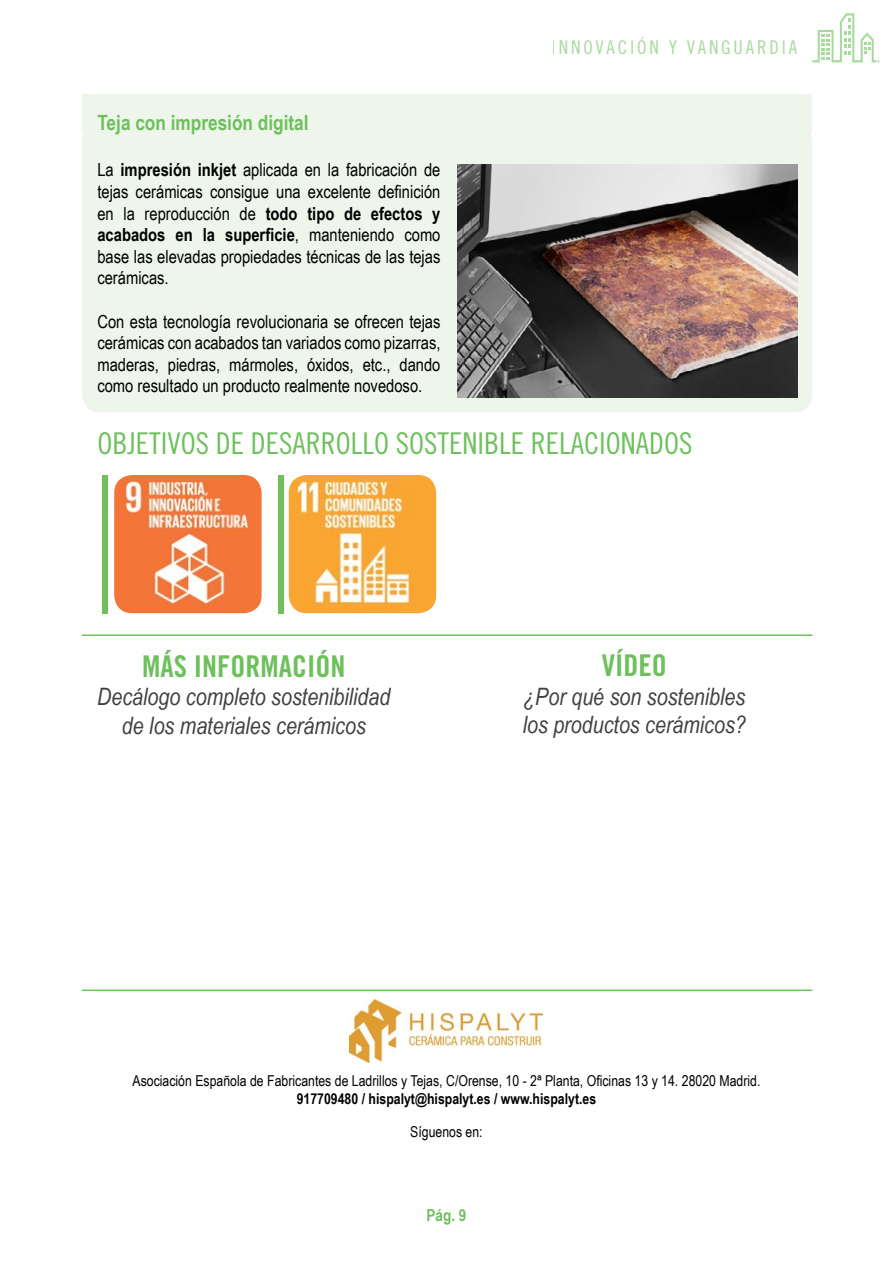
<style>
.page{position:relative;width:893px;height:1263px;background:#fff}
.page>*{position:absolute;margin:0;border:0;box-sizing:border-box;transform-origin:0 0}
.t1{font:30px "Trade Gothic LT Std Cn 18";color:#6ec05d}
.t2{font:30px "Trade Gothic LT Std Bd Cn 20";color:#6ec05d}
.t3{font:italic 24px/28.8px "Arial Narrow";color:#414042;text-align:center}
.t4{font:700 21px "Arial Narrow";color:#6ec05d}
.t5{font:18.9px "Trade Gothic LT Std Cn 18";letter-spacing:.15em;color:#6ec05d}
.t6{font:18px/21.6px "Arial Narrow";color:#000;text-align:justify}
.t7{font:700 16.5px "Arial Narrow";color:#6ec05d}
.t8{font:15px "Arial Narrow";color:#000}
.t9{font:700 15px "Arial Narrow";color:#000}
.s1{font-weight:700}
</style>
<div class="page">
<div style="left:82px;top:123px;width:730px;height:289px;background:#eef6eb;border-radius:18px"></div>
<img style="left:114px;top:475px;width:148px;height:138px">
<img style="left:289px;top:475px;width:147px;height:138px">
<div style="left:103px;top:475px;width:5px;height:138px;background:#6ec05d"></div>
<div style="left:278px;top:475px;width:5px;height:138px;background:#6ec05d"></div>
<div style="left:82px;top:94px;width:730px;height:39px;background:#eef6eb"></div>
<hr style="left:82px;top:634px;width:730px;height:2px;background:#6ec05d">
<hr style="left:82px;top:989px;width:730px;height:2px;background:#6ec05d">
<svg style="left:812px;top:13px;width:67px;height:49px"></svg>
<img style="left:458px;top:165px;width:339px;height:233px">
<img style="left:350px;top:999px;width:192px;height:63px">
<p class="t4" style="left:97px;top:106px;width:213px">Teja con impresión digital</p>
<p class="t6" style="left:97px;top:159px;width:345px">La <span class="s1">impresión inkjet</span> aplicada en la fabricación de tejas cerámicas consigue una excelente definición en la reproducción de <span class="s1">todo tipo de efectos y acabados en la superficie</span>, manteniendo como base las elevadas propiedades técnicas de las tejas cerámicas.</p>
<p class="t6" style="left:97px;top:310px;width:345px">Con esta tecnología revolucionaria se ofrecen tejas cerámicas con acabados tan variados como pizarras, maderas, piedras, mármoles, óxidos, etc., dando como resultado un producto realmente novedoso.</p>
<p class="t5" style="left:552px;top:36px;width:247px">INNOVACIÓN Y VANGUARDIA</p>
<h1 class="t1" style="left:98px;top:426px;width:183px">OBJETIVOS DE DESARROLLO</h1>
<h1 class="t1" style="left:396px;top:426px;width:149px">SOSTENIBLE RELA</h1>
<h1 class="t1" style="left:584px;top:426px;width:94px">CIONADOS</h1>
<h1 class="t2" style="left:142px;top:648px;width:16px">MÁS</h1>
<h1 class="t2" style="left:194px;top:648px;width:150px">INFORMACIÓN</h1>
<h2 class="t3" style="left:97px;top:682px;width:295px">Decálogo completo sostenibilidad de los materiales cerámicos</h2>
<h1 class="t2" style="left:602px;top:647px;width:36px">VÍDEO</h1>
<h2 class="t3" style="left:523px;top:681px;width:225px;text-align:left">¿Por qué son sostenibles los productos cerámicos?</h2>
<p class="t8" style="left:132px;top:1070px;width:629px">Asociación Española de Fabricantes de Ladrillos y Tejas, C/Orense, 10 - 2ª Planta, Oficinas 13 y 14. 28020 Madrid.</p>
<p class="t9" style="left:297px;top:1087px;width:301px">917709480 / hispalyt@hispalyt.es / www.hispalyt.es</p>
<p class="t8" style="left:410px;top:1120px;width:74px">Síguenos en:</p>
<p class="t7" style="left:427px;top:1203px;width:41px">Pág. 9</p>
</div>
